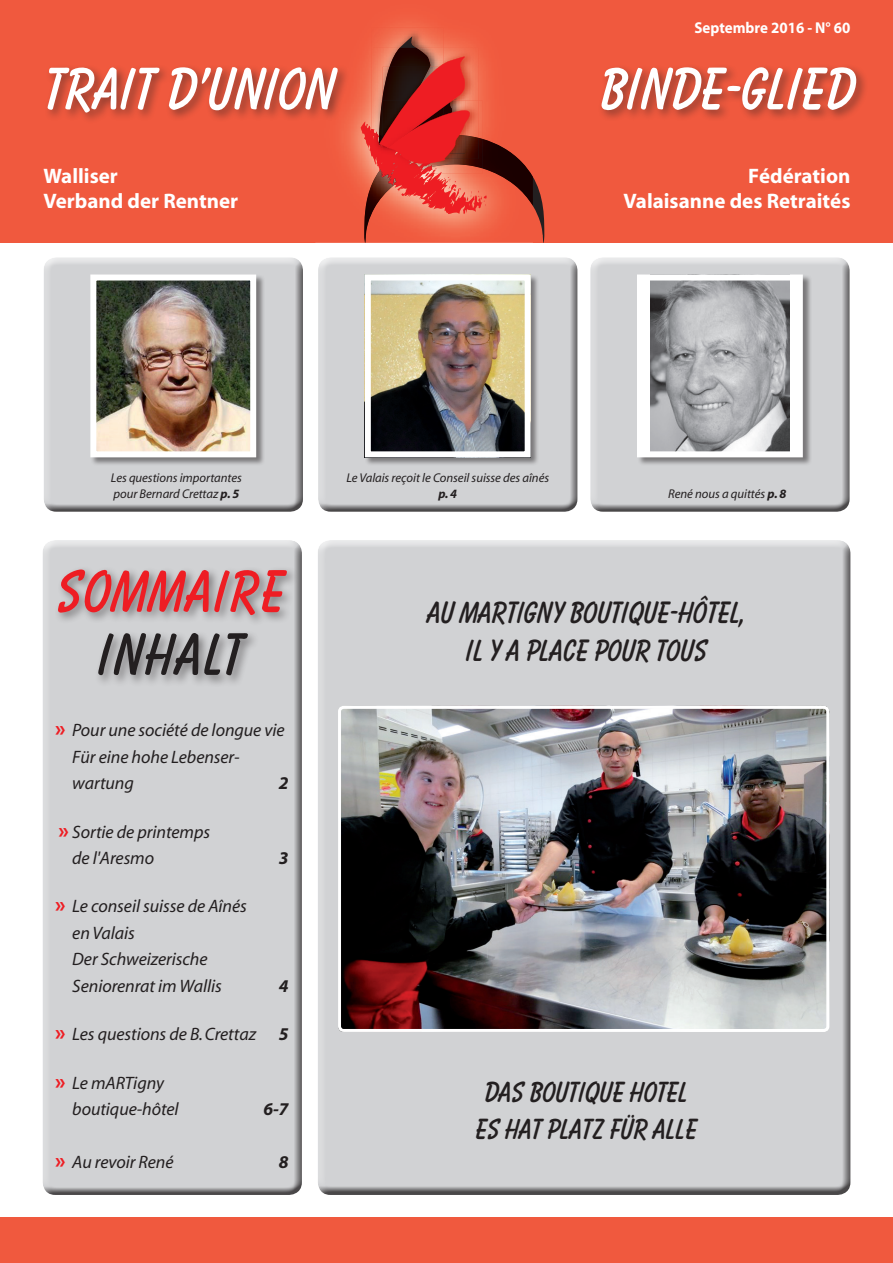
<style>
.page{position:relative;width:893px;height:1263px;background:#fff}
.page>*{position:absolute;margin:0;border:0;box-sizing:border-box;transform-origin:0 0}
.t1{font:700 52.5px "Balloon";color:#fff}
.t2{font:700 52.5px "Balloon";letter-spacing:.03em;color:#ee1d23}
.t3{font:700 52.5px "Balloon";letter-spacing:.03em;color:#231f20}
.texte_général_frança{font:700 27px/37.5px "Balloon";letter-spacing:-.005em;color:#231f20;text-align:center}
.texte_général_frança-2{font:700 25.5px "Balloon";letter-spacing:-.005em;color:#231f20}
.t4{font:700 21px "Myriad";color:#fff}
.texte_général_frança-3{font:italic 18px/26.4px "Myriad";letter-spacing:-.005em;color:#231f20}
.texte_général_frança-4{font:italic 700 18px "Myriad";color:#231f20}
.Texte_général_allema{font:700 15.75px "Myriad";color:#fff;scale:.95 1}
.texte_général_frança-5{font:italic 12.75px/16.5px "Myriad";letter-spacing:-.005em;color:#231f20}
.s1{font-weight:700}
.s2{font-weight:700;font-style:normal;font-size:22.5px;color:#ee1d23}
</style>
<div class="page">
<div style="left:590px;top:259px;width:261px;height:255px;background:#231f20;opacity:.75"></div>
<div style="left:0;top:0;width:893px;height:242px;background:#f0593e"></div>
<img style="left:315px;top:21px;width:114px;height:222px">
<svg style="left:361px;top:27px;width:184px;height:216px"></svg>
<div style="left:44px;top:63px;width:306px;height:61px;background:#231f20;opacity:.48"></div>
<div style="left:598px;top:63px;width:271px;height:59px;background:#231f20;opacity:.48"></div>
<div style="left:0;top:1217px;width:893px;height:46px;background:#f0593e"></div>
<div style="left:43px;top:259px;width:261px;height:255px;background:#231f20;opacity:.75"></div>
<div style="left:90px;top:274px;width:175px;height:193px;background:#231f20;opacity:.5"></div>
<img style="left:97px;top:281px;width:152px;height:169px">
<div style="left:90px;top:274px;width:166px;height:183px;border:6px solid #fff"></div>
<div style="left:317px;top:542px;width:534px;height:653px;background:#d1d2d4"></div>
<div style="left:42px;top:542px;width:264px;height:654px;background:#231f20;opacity:.75"></div>
<div style="left:54px;top:566px;width:245px;height:121px;background:#231f20;opacity:.48"></div>
<div style="left:318px;top:259px;width:261px;height:255px;background:#231f20;opacity:.75"></div>
<div style="left:637px;top:274px;width:175px;height:193px;background:#231f20;opacity:.5"></div>
<div style="left:640px;top:277px;width:160px;height:177px;background:#fff"></div>
<img style="left:650px;top:281px;width:140px;height:169px">
<div style="left:637px;top:274px;width:166px;height:183px;border:6px solid #fff"></div>
<img style="left:342px;top:710px;width:483px;height:318px">
<div style="left:338px;top:706px;width:491px;height:326px;border:3px solid #fff;border-radius:4px"></div>
<div style="left:365px;top:274px;width:175px;height:193px;background:#231f20;opacity:.5"></div>
<img style="left:372px;top:281px;width:152px;height:169px">
<div style="left:365px;top:274px;width:166px;height:183px;border:6px solid #fff"></div>
<p class="Texte_général_allema" style="left:694px;top:19px;width:166px">Septembre 2016 - N° 60</p>
<p class="t1" style="left:39px;top:56px;width:292px">TRAIT D’UNION</p>
<p class="t1" style="left:595px;top:56px;width:257px">BINDE-GLIED</p>
<p class="t4" style="left:44px;top:165px;width:76px">Walliser</p>
<p class="t4" style="left:44px;top:190px;width:196px">Verband der Rentner</p>
<p class="t4" style="left:748px;top:165px;width:104px">Fédération</p>
<p class="t4" style="left:624px;top:190px;width:228px">Valaisanne des Retraités</p>
<p class="texte_général_frança-5" style="left:111px;top:470px;width:133px">Les questions importantes pour Bernard Crettaz <span class="s1">p. 5</span></p>
<p class="texte_général_frança-5" style="left:346px;top:470px;width:204px;text-align:center">Le Valais reçoit le Conseil suisse des aînés <span class="s1">p. 4</span></p>
<p class="texte_général_frança-5" style="left:668px;top:486px;width:120px">René nous a quittés <span class="s1">p. 8</span></p>
<p class="t2" style="left:52px;top:559px;width:230px">SOMMAIRE</p>
<p class="t3" style="left:93px;top:622px;width:147px">INHALT</p>
<p class="texte_général_frança-3" style="left:55px;top:718px;width:231px"><span class="s2">»</span> Pour une société de longue vie</p>
<p class="texte_général_frança-3" style="left:72px;top:744px;width:169px">Für eine hohe Lebenser&shy;wartung</p>
<p class="texte_général_frança-4" style="left:279px;top:774px;width:11px">2</p>
<p class="texte_général_frança-3" style="left:72px;top:819px;width:139px;text-indent:-14px"><span class="s2">»</span> Sortie de printemps de l'Aresmo</p>
<p class="texte_général_frança-3" style="left:72px;top:894px;width:176px;text-indent:-17px"><span class="s2">»</span> Le conseil suisse de Aînés en Valais</p>
<p class="texte_général_frança-3" style="left:72px;top:947px;width:151px">Der Schweizerische<br>Seniorenrat im Wallis</p>
<p class="texte_général_frança-4" style="left:279px;top:849px;width:11px">3</p>
<p class="texte_général_frança-4" style="left:279px;top:976px;width:11px">4</p>
<p class="texte_général_frança-3" style="left:55px;top:1022px;width:202px"><span class="s2">»</span> Les questions de B. Crettaz</p>
<p class="texte_général_frança-4" style="left:279px;top:1025px;width:11px">5</p>
<p class="texte_général_frança-3" style="left:72px;top:1070px;width:108px;text-indent:-17px"><span class="s2">»</span> Le mARTigny boutique-hôtel</p>
<p class="texte_général_frança-4" style="left:263px;top:1100px;width:27px">6-7</p>
<p class="texte_général_frança-3" style="left:55px;top:1149px;width:120px"><span class="s2">»</span> Au revoir René</p>
<p class="texte_général_frança-4" style="left:279px;top:1152px;width:11px">8</p>
<p class="texte_général_frança" style="left:425px;top:594px;width:320px">AU MARTIGNY BOUTIQUE-HÔTEL,<br>IL Y A PLACE POUR TOUS</p>
<p class="texte_général_frança-2" style="left:482px;top:1076px;width:205px">DAS BOUTIQUE HOTEL</p>
<p class="texte_général_frança-2" style="left:473px;top:1113px;width:223px">ES HAT PLATZ FÜR ALLE</p>
</div>
